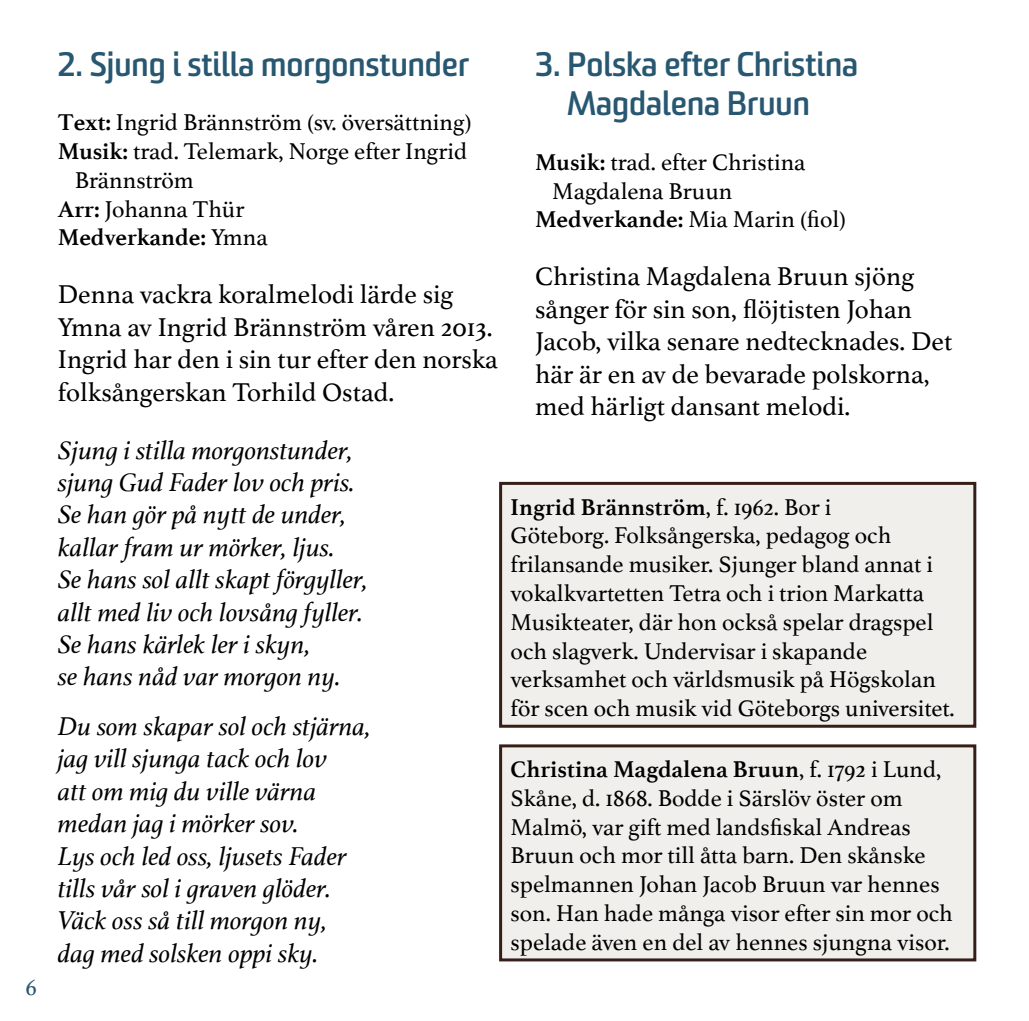
<style>
.page{position:relative;width:1029px;height:1021px;background:#fff}
.page>*{position:absolute;margin:0;border:0;box-sizing:border-box;transform-origin:0 0}
.Rubrik_2{font:700 33px/39.6px "Sommet";color:#275771;text-align:center}
.Låttext{font:italic 27px "Athelas";color:#000}
.Brödtext{font:27px/32.4px "Athelas";color:#000}
.Låttext_-_ny_vers_fö{font:italic 27px "Athelas";color:#000}
.Upphovsruta{font:24px/28.8px "Athelas";color:#000}
.Text_och_musik{font:24px/28.8px "Athelas";color:#000}
.Text_och_musik_-_sis{font:24px "Athelas";color:#000}
.Text_och_musik_-_sis-2{font:700 24px "Athelas";color:#000}
.t1{font:24px "Athelas";color:#275771}
.s1{font-weight:700}
.s2{font-weight:400}
</style>
<div class="page">
<div style="left:501px;top:483px;width:474px;height:243px;background:#f1efeb"></div>
<div style="left:499px;top:482px;width:477px;height:245px;border:3px solid #361f18"></div>
<div style="left:501px;top:746px;width:474px;height:213px;background:#f1efeb"></div>
<div style="left:499px;top:744px;width:477px;height:217px;border:3px solid #361f18"></div>
<p class="t1" style="left:26px;top:968px;width:13px">6</p>
<p class="Rubrik_2" style="left:58px;top:44px;width:413px">2. Sjung i stilla morgonstunder</p>
<p class="Text_och_musik" style="left:58px;top:107px;width:415px"><span class="s1">Text:</span> Ingrid Brännström (sv. översättning)</p>
<p class="Text_och_musik" style="left:75px;top:136px;width:394px;text-indent:-17px"><span class="s1">Musik:</span> trad. Telemark, Norge efter Ingrid<br>Brännström</p>
<p class="Text_och_musik" style="left:58px;top:193px;width:188px"><span class="s1">Arr:</span> Johanna Thür</p>
<p class="Text_och_musik_-_sis-2" style="left:58px;top:218px;width:211px">Medverkande: <span class="s2">Ymna</span></p>
<p class="Brödtext" style="left:58px;top:277px;width:442px">Denna vackra koralmelodi lärde sig Ymna av Ingrid Brännström våren 2013.<br>Ingrid har den i sin tur efter den norska folksångerskan Torhild Ostad.</p>
<p class="Låttext" style="left:58px;top:428px;width:297px">Sjung i stilla morgonstunder,</p>
<p class="Låttext" style="left:58px;top:461px;width:298px">sjung Gud Fader lov och pris.</p>
<p class="Låttext" style="left:58px;top:493px;width:290px">Se han gör på nytt de under,</p>
<p class="Låttext" style="left:58px;top:526px;width:278px">kallar fram ur mörker, ljus.</p>
<p class="Låttext" style="left:58px;top:558px;width:312px">Se hans sol allt skapt förgyller,</p>
<p class="Låttext" style="left:58px;top:590px;width:307px">allt med liv och lovsång fyller.</p>
<p class="Låttext" style="left:58px;top:623px;width:254px">Se hans kärlek ler i skyn,</p>
<p class="Låttext" style="left:58px;top:655px;width:284px">se hans nåd var morgon ny.</p>
<p class="Låttext_-_ny_vers_fö" style="left:58px;top:705px;width:315px">Du som skapar sol och stjärna,</p>
<p class="Låttext" style="left:58px;top:737px;width:271px">jag vill sjunga tack och lov</p>
<p class="Låttext" style="left:58px;top:769px;width:260px">att om mig du ville värna</p>
<p class="Låttext" style="left:58px;top:802px;width:242px">medan jag i mörker sov.</p>
<p class="Låttext" style="left:58px;top:834px;width:291px">Lys och led oss, ljusets Fader</p>
<p class="Låttext" style="left:58px;top:867px;width:275px">tills vår sol i graven glöder.</p>
<p class="Låttext" style="left:58px;top:899px;width:271px">Väck oss så till morgon ny,</p>
<p class="Låttext" style="left:58px;top:931px;width:262px">dag med solsken oppi sky.</p>
<p class="Rubrik_2" style="left:535px;top:44px;width:325px">3. Polska efter Christina<br>Magdalena Bruun</p>
<p class="Text_och_musik" style="left:552px;top:147px;width:255px;text-indent:-17px"><span class="s1">Musik:</span> trad. efter Christina<br>Magdalena Bruun</p>
<p class="Text_och_musik_-_sis" style="left:535px;top:200px;width:312px"><span class="s1">Medverkande:</span> Mia Marin (fiol)</p>
<p class="Brödtext" style="left:535px;top:259px;width:419px">Christina Magdalena Bruun sjöng sånger för sin son, flöjtisten Johan Jacob, vilka senare nedtecknades. Det här är en av de bevarade polskorna, med härligt dansant melodi.</p>
<p class="Upphovsruta" style="left:511px;top:491px;width:445px"><span class="s1">Ingrid Brännström</span>, f. 1962. Bor i<br>Göteborg. Folksångerska, pedagog och frilansande musiker. Sjunger bland annat i vokalkvartetten Tetra och i trion Markatta Musikteater, där hon också spelar dragspel och slagverk. Undervisar i skapande verksamhet och världsmusik på Högskolan för scen och musik vid Göteborgs universitet.</p>
<p class="Upphovsruta" style="left:511px;top:754px;width:444px"><span class="s1">Christina Magdalena Bruun</span>, f. 1792 i Lund, Skåne, d. 1868. Bodde i Särslöv öster om Malmö, var gift med landsfiskal Andreas Bruun och mor till åtta barn. Den skånske spelmannen Johan Jacob Bruun var hennes son. Han hade många visor efter sin mor och spelade även en del av hennes sjungna visor.</p>
</div>
